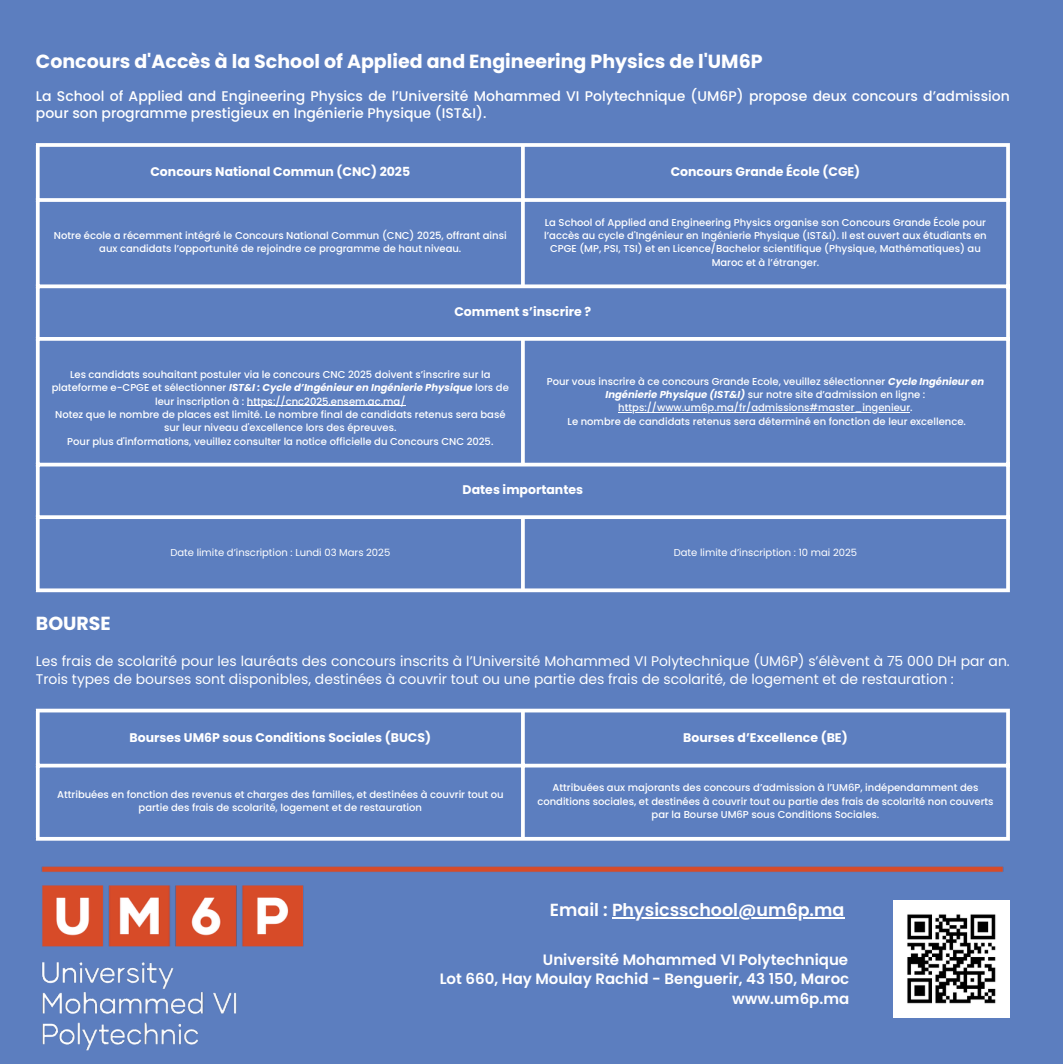
<style>
.page{position:relative;width:1063px;height:1064px;background:#fff}
.page>*{position:absolute;margin:0;border:0;box-sizing:border-box;transform-origin:0 0}
.t1{font:700 19px "Poppins";color:#fff}
.t2{font:600 17.5px "Poppins";color:#fff}
.t3{font:600 15px/20.5px "Poppins";color:#fff;text-align:right}
.t4{font:14px/17.5px "Poppins";color:#fff}
.t5{font:500 14px/17.2px "Poppins";color:#fff}
.t6{font:700 12.5px "Poppins";color:#fff}
.t7{font:500 10px/13.2px "Poppins";color:#fff;text-align:center}
.t8{font:10px "Poppins";color:#fff}
.s1{font-weight:700;font-style:italic}
</style>
<div class="page">
<div style="left:0;top:0;width:1063px;height:1063px;background:#5c7ebf"></div>
<hr style="left:247px;top:405px;width:158px;height:1px;background:#fff">
<hr style="left:618px;top:412px;width:292px;height:1px;background:#fff">
<svg style="left:36px;top:147px;width:4px;height:441px;background:#f0f3f9"></svg>
<svg style="left:521px;top:147px;width:4px;height:137px"></svg>
<svg style="left:521px;top:340px;width:4px;height:122px"></svg>
<svg style="left:521px;top:519px;width:4px;height:69px"></svg>
<svg style="left:1006px;top:147px;width:4px;height:441px;background:#f4f6fa"></svg>
<svg style="left:36px;top:143px;width:974px;height:4px;background:#f5f7fa"></svg>
<svg style="left:36px;top:198px;width:974px;height:4px;background:#f5f7fb"></svg>
<svg style="left:36px;top:284px;width:974px;height:4px;background:#ecf0f7"></svg>
<hr style="left:36px;top:337px;width:974px;height:3px;background:#fff">
<svg style="left:36px;top:462px;width:974px;height:4px;background:#e1e7f3"></svg>
<svg style="left:36px;top:515px;width:974px;height:4px;background:#f3f6fa"></svg>
<svg style="left:36px;top:588px;width:974px;height:4px;background:#ecf0f7"></svg>
<svg style="left:36px;top:712px;width:4px;height:124px"></svg>
<svg style="left:521px;top:712px;width:4px;height:124px"></svg>
<svg style="left:1006px;top:712px;width:4px;height:124px"></svg>
<svg style="left:36px;top:708px;width:974px;height:4px;background:#e1e7f3"></svg>
<svg style="left:36px;top:763px;width:974px;height:4px;background:#e0e6f2"></svg>
<svg style="left:36px;top:836px;width:974px;height:4px;fill:#fff"></svg>
<img style="left:41px;top:866px;width:969px;height:185px">
<h2 class="t1" style="left:36px;top:48px;width:728px">Concours d'Accès à la School of Applied and Engineering Physics de l'UM6P</h2>
<h3 class="t5" style="left:36px;top:87px;width:975px">La School of Applied and Engineering Physics de l’Université Mohammed VI Polytechnique (UM6P) propose deux concours d’admission pour son programme prestigieux en Ingénierie Physique (IST&amp;I).</h3>
<p class="t6" style="left:150px;top:163px;width:261px">Concours National Commun (CNC) 2025</p>
<p class="t6" style="left:670px;top:163px;width:191px">Concours Grande École (CGE)</p>
<p class="t7" style="left:544px;top:215px;width:444px">La School of Applied and Engineering Physics organise son Concours Grande École pour l’accès au cycle d'Ingénieur en Ingénierie Physique (IST&amp;I). Il est ouvert aux étudiants en CPGE (MP, PSI, TSI) et en Licence/Bachelor scientifique (Physique, Mathématiques) au Maroc et à l’étranger.</p>
<p class="t6" style="left:454px;top:303px;width:138px">Comment s’inscrire ?</p>
<p class="t7" style="left:54px;top:229px;width:454px">Notre école a récemment intégré le Concours National Commun (CNC) 2025, offrant ainsi aux candidats l’opportunité de rejoindre ce programme de haut niveau.</p>
<p class="t7" style="left:52px;top:367px;width:458px">Les candidats souhaitant postuler via le concours CNC 2025 doivent s’inscrire sur la plateforme e-CPGE et sélectionner <span class="s1">IST&amp;I : Cycle d’Ingénieur en Ingénierie Physique</span> lors de leur inscription à : https://cnc2025.ensem.ac.ma/</p>
<p class="t7" style="left:55px;top:407px;width:452px">Notez que le nombre de places est limité. Le nombre final de candidats retenus sera basé sur leur niveau d'excellence lors des épreuves.<br>Pour plus d'informations, veuillez consulter la notice officielle du Concours CNC 2025.</p>
<p class="t7" style="left:547px;top:374px;width:439px">Pour vous inscrire à ce concours Grande Ecole, veuillez sélectionner <span class="s1">Cycle Ingénieur en<br>Ingénierie Physique (IST&amp;I)</span> sur notre site d’admission en ligne :</p>
<p class="t7" style="left:567px;top:401px;width:400px">https://www.um6p.ma/fr/admissions#master_ingenieur.<br>Le nombre de candidats retenus sera déterminé en fonction de leur excellence.</p>
<p class="t6" style="left:462px;top:481px;width:122px">Dates importantes</p>
<p class="t8" style="left:170px;top:545px;width:221px">Date limite d’inscription : Lundi 03 Mars 2025</p>
<p class="t8" style="left:674px;top:545px;width:185px">Date limite d’inscription : 10 mai 2025</p>
<p class="t1" style="left:36px;top:610px;width:76px">BOURSE</p>
<h1 class="t4" style="left:36px;top:652px;width:975px">Les frais de scolarité pour les lauréats des concours inscrits à l’Université Mohammed VI Polytechnique (UM6P) s’élèvent à 75 000 DH par an.<br>Trois types de bourses sont disponibles, destinées à couvrir tout ou une partie des frais de scolarité, de logement et de restauration :</h1>
<p class="t6" style="left:130px;top:728px;width:303px">Bourses UM6P sous Conditions Sociales (BUCS)</p>
<p class="t6" style="left:683px;top:728px;width:166px">Bourses d’Excellence (BE)</p>
<p class="t7" style="left:57px;top:787px;width:448px">Attribuées en fonction des revenus et charges des familles, et destinées à couvrir tout ou partie des frais de scolarité, logement et de restauration</p>
<p class="t7" style="left:537px;top:781px;width:458px">Attribuées aux majorants des concours d’admission à l’UM6P, indépendamment des conditions sociales, et destinées à couvrir tout ou partie des frais de scolarité non couverts par la Bourse UM6P sous Conditions Sociales.</p>
<p class="t2" style="left:550px;top:897px;width:296px">Email : Physicsschool@um6p.ma</p>
<h2 class="t3" style="left:543px;top:949px;width:307px">Université Mohammed VI Polytechnique</h2>
<h3 class="t3" style="left:440px;top:967px;width:411px">Lot 660, Hay Moulay Rachid - Benguerir, 43 150, Maroc www.um6p.ma</h3>
</div>
